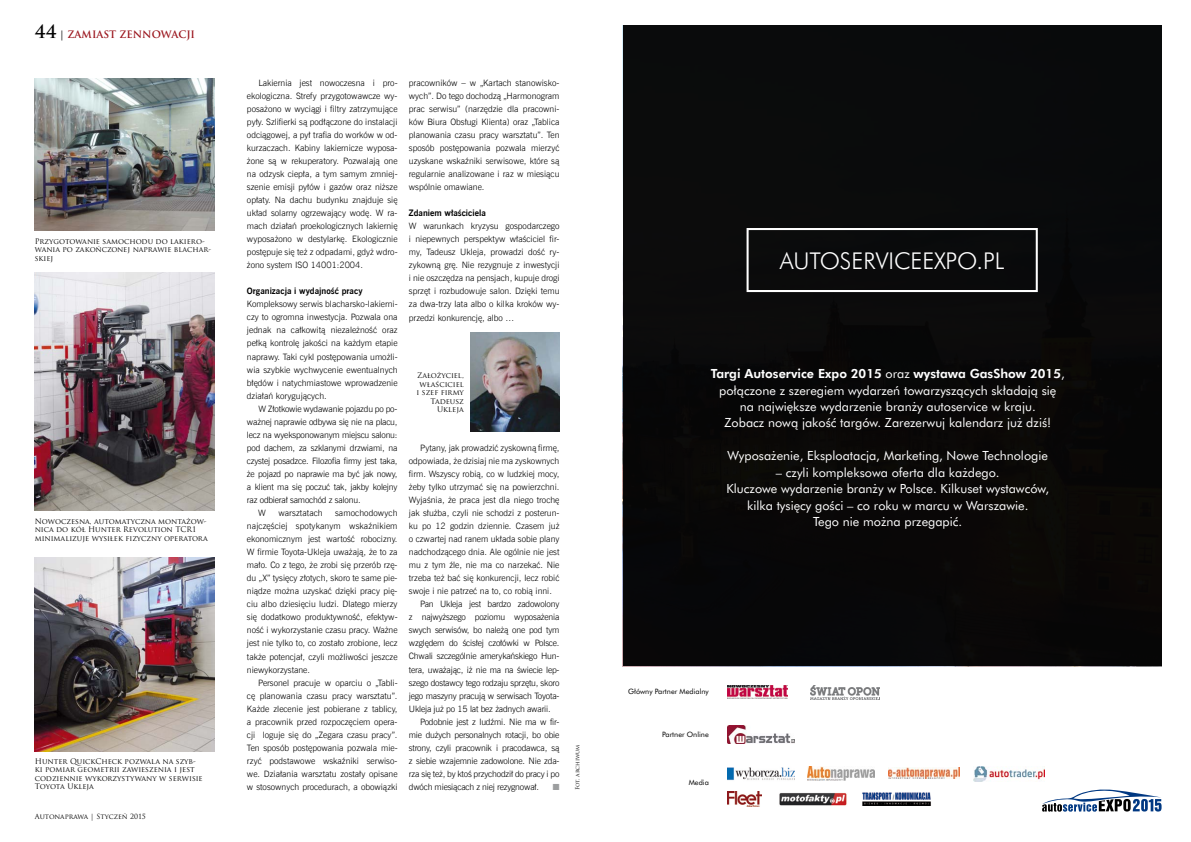
<style>
.page{position:relative;width:1191px;height:842px;background:#fff}
.page>*{position:absolute;margin:0;border:0;box-sizing:border-box;transform-origin:0 0}
.t1{font:22.6px "Futura Lt PL";color:#fff}
.t2{font:12.3px/16.4px "Futura Bk PL";color:#fff;text-align:center}
.t3{font:12.3px "Futura Hv PL";color:#fff}
.t4{font:700 10px "Trajan Pro";color:#9a141c}
.t5{font:8.8px/13px "News Goth Lt EU";letter-spacing:-.02em;color:#000;text-align:justify}
.t6{font:8.8px "News Goth Lt EU";color:#000}
.t7{font:700 8.8px "News Goth EU";color:#000}
.t8{font:8.8px "News Goth Lt EU";letter-spacing:.01em;color:#000}
.t9{font:8.8px "Zapf Dingbats ITC";color:#9c9e9f}
.t10{font:7.5px/8.5px "Trajan Pro";color:#000}
.t11{font:7.2px "Futura Bk PL";color:#000}
.t12{font:7px "Trajan Pro";color:#000}
.t13{font:5.5px "Trajan Pro";letter-spacing:-.01em;color:#000}
.s1{font-size:18px;color:#000}
.s2{color:#000}
.s3{font-family:"Futura Bk PL"}
</style>
<div class="page">
<img style="left:35px;top:79px;width:179px;height:151px">
<img style="left:35px;top:273px;width:179px;height:237px">
<img style="left:35px;top:557px;width:179px;height:195px">
<img style="left:470px;top:332px;width:89px;height:100px">
<div style="left:623px;top:26px;width:538px;height:640px;background:#090a0b"></div>
<div style="left:746px;top:228px;width:291px;height:64px;border:2px solid #fff"></div>
<svg style="left:1042px;top:789px;width:119px;height:23px"></svg>
<img style="left:727px;top:725px;width:67px;height:18px">
<img style="left:888px;top:768px;width:71px;height:10px">
<img style="left:973px;top:766px;width:72px;height:16px">
<img style="left:727px;top:686px;width:61px;height:13px">
<img style="left:810px;top:686px;width:69px;height:14px">
<img style="left:728px;top:791px;width:34px;height:15px">
<img style="left:727px;top:767px;width:67px;height:14px">
<img style="left:779px;top:793px;width:68px;height:13px">
<img style="left:807px;top:767px;width:67px;height:14px">
<img style="left:862px;top:792px;width:69px;height:14px">
<p class="t4" style="left:35px;top:28px;width:162px"><span class="s1">44</span> <span class="s2">|</span> ZAMIAST ZENNOWACJI</p>
<p class="t10" style="left:35px;top:236px;width:178px">Przygotowanie samochodu do lakiero&shy;wania po zakończonej naprawie blachar&shy;skiej</p>
<p class="t10" style="left:35px;top:516px;width:174px">Nowoczesna, automatyczna montażow&shy;nica do kół Hunter Revolution TCR1 minimalizuje wysiłek fizyczny operatora</p>
<p class="t10" style="left:35px;top:756px;width:169px">Hunter QuickCheck pozwala na szyb&shy;ki pomiar geometrii zawieszenia i jest codziennie wykorzystywany w serwisie<br>Toyota Ukleja</p>
<p class="t12" style="left:35px;top:812px;width:113px">Autonaprawa | Styczeń 2015</p>
<p class="t5" style="left:247px;top:76px;width:152px;text-indent:11px">Lakiernia jest nowoczesna i pro&shy;ekologiczna. Strefy przygotowawcze wy&shy;posażono w wyciągi i filtry zatrzymujące pyły. Szlifierki są podłączone do instalacji odciągowej, a pył trafia do worków w od&shy;kurzaczach. Kabiny lakiernicze wyposa&shy;żone są w rekuperatory. Pozwalają one na odzysk ciepła, a tym samym zmniej&shy;szenie emisji pyłów i gazów oraz niższe opłaty. Na dachu budynku znajduje się układ solarny ogrzewający wodę. W ra&shy;mach działań proekologicznych lakiernię wyposażono w destylarkę. Ekologicznie postępuje się też z odpadami, gdyż wdro&shy;żono system ISO 14001:2004.</p>
<p class="t7" style="left:247px;top:286px;width:117px">Organizacja i wydajność pracy</p>
<p class="t5" style="left:247px;top:298px;width:152px">Kompleksowy serwis blacharsko-lakierni&shy;czy to ogromna inwestycja. Pozwala ona jednak na całkowitą niezależność oraz pełką kontrolę jakości na każdym etapie naprawy. Taki cykl postępowania umożli&shy;wia szybkie wychwycenie ewentualnych błędów i natychmiastowe wprowadzenie działań korygujących.</p>
<p class="t5" style="left:258px;top:402px;width:141px">W Złotkowie wydawanie pojazdu po po-</p>
<p class="t5" style="left:247px;top:415px;width:152px">ważnej naprawie odbywa się nie na placu,</p>
<p class="t5" style="left:247px;top:428px;width:152px">lecz na wyeksponowanym miejscu salonu:</p>
<p class="t5" style="left:247px;top:441px;width:152px">pod dachem, za szklanymi drzwiami, na</p>
<p class="t5" style="left:247px;top:454px;width:152px">czystej posadzce. Filozofia firmy jest taka,</p>
<p class="t5" style="left:247px;top:467px;width:152px">że pojazd po naprawie ma być jak nowy,</p>
<p class="t5" style="left:247px;top:480px;width:152px">a klient ma się poczuć tak, jakby kolejny</p>
<p class="t5" style="left:247px;top:493px;width:115px">raz odbierał samochód z salonu.</p>
<p class="t5" style="left:258px;top:506px;width:9px">W</p>
<p class="t8" style="left:278px;top:507px;width:46px">warsztatach</p>
<p class="t5" style="left:247px;top:506px;width:152px;text-indent:88px">samochodowych najczęściej spotykanym wskaźnikiem ekonomicznym jest wartość robocizny.<br>W firmie Toyota-Ukleja uważają, że to za mało. Co z tego, że zrobi się przerób rzę&shy;du „X” tysięcy złotych, skoro te same pie&shy;niądze można uzyskać dzięki pracy pię&shy;ciu albo dziesięciu ludzi. Dlatego mierzy się dodatkowo produktywność, efektyw&shy;ność i wykorzystanie czasu pracy. Ważne jest nie tylko to, co zostało zrobione, lecz także potencjał, czyli możliwości jeszcze niewykorzystane.</p>
<p class="t5" style="left:247px;top:676px;width:152px;text-indent:11px">Personel pracuje w oparciu o „Tabli&shy;cę planowania czasu pracy warsztatu”.<br>Każde zlecenie jest pobierane z tablicy, a pracownik przed rozpoczęciem opera&shy;cji loguje się do „Zegara czasu pracy”.<br>Ten sposób postępowania pozwala mie&shy;rzyć podstawowe wskaźniki serwiso&shy;we. Działania warsztatu zostały opisane w stosownych procedurach, a obowiązki</p>
<p class="t5" style="left:409px;top:76px;width:152px">pracowników – w „Kartach stanowisko&shy;wych”. Do tego dochodzą „Harmonogram prac serwisu” (narzędzie dla pracowni&shy;ków Biura Obsługi Klienta) oraz „Tablica planowania czasu pracy warsztatu”. Ten sposób postępowania pozwala mierzyć uzyskane wskaźniki serwisowe, które są regularnie analizowane i raz w miesiącu wspólnie omawiane.</p>
<p class="t7" style="left:409px;top:207px;width:78px">Zdaniem właściciela</p>
<p class="t5" style="left:409px;top:220px;width:152px">W warunkach kryzysu gospodarczego i niepewnych perspektyw właściciel fir&shy;my, Tadeusz Ukleja, prowadzi dość ry&shy;zykowną grę. Nie rezygnuje z inwestycji i nie oszczędza na pensjach, kupuje drogi sprzęt i rozbudowuje salon. Dzięki temu za dwa-trzy lata albo o kilka kroków wy&shy;przedzi konkurencję, albo …</p>
<p class="t10" style="left:416px;top:371px;width:49px;text-align:right">Założyciel, właściciel i szef firmy<br>Tadeusz<br>Ukleja</p>
<p class="t6" style="left:420px;top:442px;width:141px">Pytany, jak prowadzić zyskowną firmę,</p>
<p class="t6" style="left:409px;top:455px;width:152px">odpowiada, że dzisiaj nie ma zyskownych</p>
<p class="t6" style="left:409px;top:468px;width:152px">firm. Wszyscy robią, co w ludzkiej mocy,</p>
<p class="t6" style="left:409px;top:481px;width:152px">żeby tylko utrzymać się na powierzchni.</p>
<p class="t6" style="left:409px;top:494px;width:152px">Wyjaśnia, że praca jest dla niego trochę</p>
<p class="t6" style="left:409px;top:507px;width:152px">jak służba, czyli nie schodzi z posterun-</p>
<p class="t6" style="left:409px;top:520px;width:152px">ku po 12 godzin dziennie. Czasem już</p>
<p class="t6" style="left:409px;top:533px;width:152px">o czwartej nad ranem układa sobie plany</p>
<p class="t6" style="left:409px;top:547px;width:152px">nadchodzącego dnia. Ale ogólnie nie jest</p>
<p class="t6" style="left:409px;top:560px;width:152px">mu z tym źle, nie ma co narzekać. Nie</p>
<p class="t6" style="left:409px;top:573px;width:152px">trzeba też bać się konkurencji, lecz robić</p>
<p class="t6" style="left:409px;top:586px;width:145px">swoje i nie patrzeć na to, co robią inni.</p>
<p class="t5" style="left:420px;top:598px;width:141px">Pan Ukleja jest bardzo zadowolony</p>
<p class="t5" style="left:409px;top:611px;width:152px">z najwyższego poziomu wyposażenia</p>
<p class="t5" style="left:409px;top:624px;width:152px">swych serwisów, bo należą one pod tym</p>
<p class="t5" style="left:409px;top:637px;width:152px">względem do ścisłej czołówki w Polsce.</p>
<p class="t5" style="left:409px;top:650px;width:152px">Chwali szczególnie amerykańskiego Hun-</p>
<p class="t5" style="left:409px;top:663px;width:152px">tera, uważając, iż nie ma na świecie lep-</p>
<p class="t5" style="left:409px;top:676px;width:152px">szego dostawcy tego rodzaju sprzętu, skoro</p>
<p class="t5" style="left:409px;top:689px;width:151px">jego maszyny pracują w serwisach Toyota-</p>
<p class="t5" style="left:409px;top:702px;width:143px">Ukleja już po 15 lat bez żadnych awarii.</p>
<p class="t5" style="left:420px;top:715px;width:141px">Podobnie jest z ludźmi. Nie ma w fir-</p>
<p class="t5" style="left:409px;top:728px;width:152px">mie dużych personalnych rotacji, bo obie</p>
<p class="t5" style="left:409px;top:741px;width:152px">strony, czyli pracownik i pracodawca, są</p>
<p class="t5" style="left:409px;top:754px;width:152px">z siebie wzajemnie zadowolone. Nie zda-</p>
<p class="t5" style="left:409px;top:767px;width:152px">rza się też, by ktoś przychodził do pracy i po</p>
<p class="t5" style="left:409px;top:780px;width:132px">dwóch miesiącach z niej rezygnował.</p>
<p class="t9" style="left:553px;top:783px;width:8px">■</p>
<p class="t13" style="left:574px;top:790px;width:47px;rotate:-90deg">Fot. archiwum</p>
<h1 class="t1" style="left:780px;top:247px;width:226px">AUTOSERVICEEXPO.PL</h1>
<h2 class="t3" style="left:711px;top:366px;width:355px">Targi Autoservice Expo 2015 <span class="s3">oraz</span> wystawa GasShow 2015<span class="s3">,</span></h2>
<h2 class="t2" style="left:719px;top:382px;width:339px">połączone z szeregiem wydarzeń towarzyszących składają się na największe wydarzenie branży autoservice w kraju.<br>Zobacz nową jakość targów. Zarezerwuj kalendarz już dziś!</h2>
<h2 class="t2" style="left:727px;top:447px;width:322px">Wyposażenie, Eksploatacja, Marketing, Nowe Technologie</h2>
<h2 class="t2" style="left:726px;top:464px;width:324px">– czyli kompleksowa oferta dla każdego.<br>Kluczowe wydarzenie branży w Polsce. Kilkuset wystawców, kilka tysięcy gości – co roku w marcu w Warszawie.<br>Tego nie można przegapić.</h2>
<p class="t11" style="left:628px;top:687px;width:82px">Główny Partner Medialny</p>
<p class="t11" style="left:662px;top:730px;width:48px">Partner Online</p>
<p class="t11" style="left:688px;top:777px;width:22px">Media</p>
</div>
